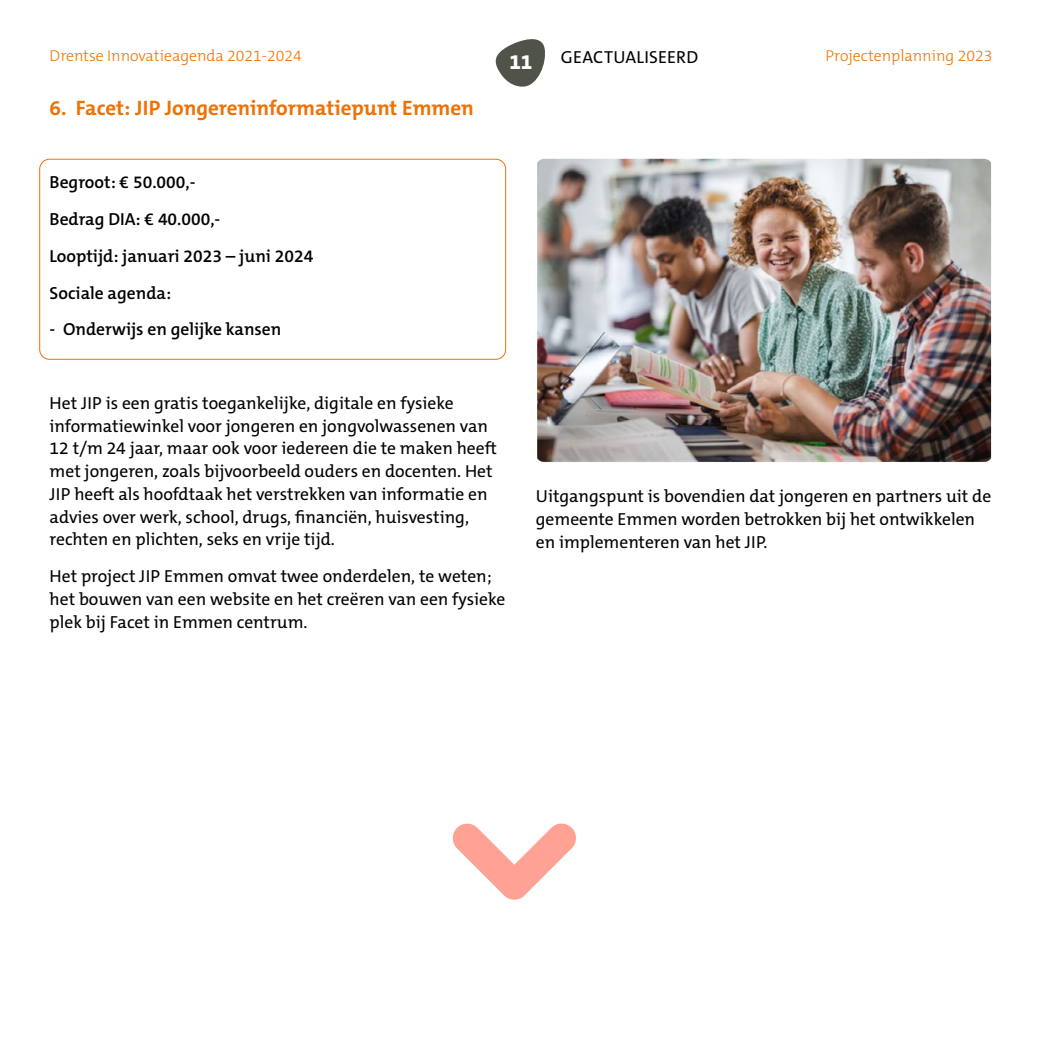
<style>
.page{position:relative;width:1042px;height:1042px;background:#fff}
.page>*{position:absolute;margin:0;border:0;box-sizing:border-box;transform-origin:0 0}
.t1{font:700 21px "The Mix C5";color:#ee7203}
.t2{font:800 21px "The Mix C5";color:#fff}
.t3{font:17.5px/22.8px "The Mix C5";color:#000}
.t4{font:600 17.5px/36.8px "The Mix C5";color:#000}
.t5{font:300 15.75px "The Mix C5";color:#ee7203}
</style>
<div class="page">
<svg style="left:495px;top:39px;width:50px;height:48px"></svg>
<div style="left:39px;top:159px;width:467px;height:201px;border:1px solid #ee7203;border-radius:10px"></div>
<img style="left:537px;top:159px;width:454px;height:303px">
<svg style="left:452px;top:823px;width:124px;height:77px"></svg>
<p class="t5" style="left:50px;top:46px;width:254px">Drentse Innovatieagenda 2021-2024</p>
<p class="t5" style="left:825px;top:46px;width:168px">Projectenplanning 2023</p>
<p class="t2" style="left:509px;top:48px;width:25px">11</p>
<p class="t3" style="left:561px;top:45px;width:139px">GEACTUALISEERD</p>
<p class="t1" style="left:50px;top:94px;width:426px">6. Facet: JIP Jongereninformatiepunt Emmen</p>
<p class="t4" style="left:50px;top:164px;width:265px">Begroot: € 50.000,-<br>Bedrag DIA: € 40.000,-<br>Looptijd: januari 2023 – juni 2024<br>Sociale agenda:</p>
<p class="t4" style="left:50px;top:311px;width:233px">- Onderwijs en gelijke kansen</p>
<p class="t3" style="left:50px;top:392px;width:449px">Het JIP is een gratis toegankelijke, digitale en fysieke informatiewinkel voor jongeren en jongvolwassenen van 12 t/m 24 jaar, maar ook voor iedereen die te maken heeft met jongeren, zoals bijvoorbeeld ouders en docenten. Het JIP heeft als hoofdtaak het verstrekken van informatie en advies over werk, school, drugs, financiën, huisvesting, rechten en plichten, seks en vrije tijd.</p>
<p class="t3" style="left:50px;top:565px;width:457px">Het project JIP Emmen omvat twee onderdelen, te weten; het bouwen van een website en het creëren van een fysieke plek bij Facet in Emmen centrum.</p>
<p class="t3" style="left:536px;top:485px;width:457px">Uitgangspunt is bovendien dat jongeren en partners uit de gemeente Emmen worden betrokken bij het ontwikkelen en implementeren van het JIP.</p>
</div>
